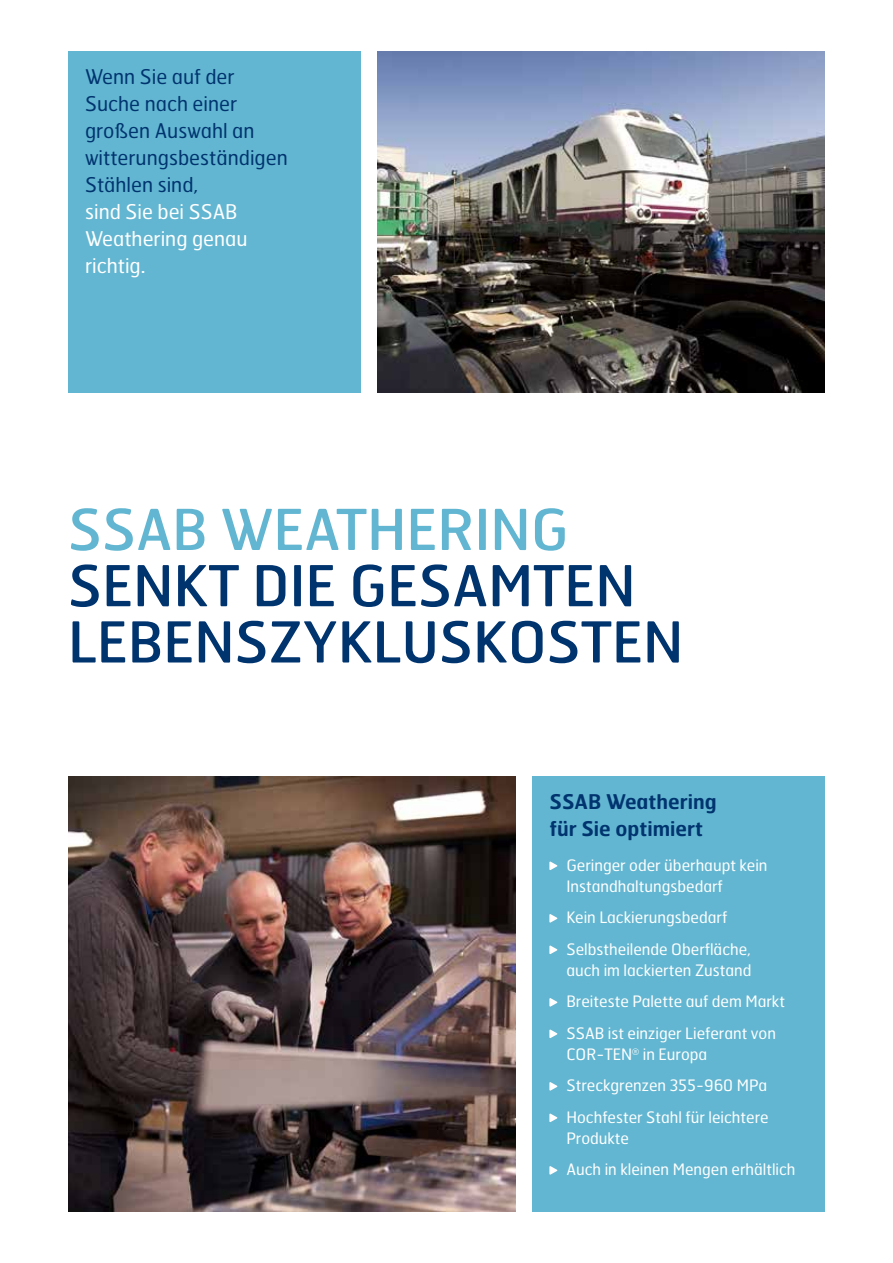
<style>
.page{position:relative;width:893px;height:1263px;background:#fff}
.page>*{position:absolute;margin:0;border:0;box-sizing:border-box;transform-origin:0 0}
.t1{font:56.25px/56.2px "Hermes FB";color:#00346f}
.t2{font:56.25px "Hermes FB";color:#63b6d1}
.t3{font:20.25px/27px "Hermes FB";color:#00346f}
.t4{font:20.25px/27px "Hermes FB";color:#fff}
.t5{font:600 20.25px/27px "Hermes FB";color:#00346f}
.t6{font:15.75px/31.5px "Hermes FB";color:#fff}
</style>
<div class="page">
<img style="left:378px;top:51px;width:447px;height:341px">
<div style="left:532px;top:777px;width:293px;height:435px;background:#63b6d1"></div>
<svg style="left:549px;top:861px;width:8px;height:9px"></svg>
<svg style="left:549px;top:914px;width:8px;height:9px"></svg>
<svg style="left:549px;top:945px;width:8px;height:9px"></svg>
<svg style="left:549px;top:998px;width:8px;height:9px"></svg>
<svg style="left:549px;top:1029px;width:8px;height:9px"></svg>
<svg style="left:549px;top:1082px;width:8px;height:9px"></svg>
<svg style="left:549px;top:1113px;width:8px;height:9px"></svg>
<svg style="left:549px;top:1166px;width:8px;height:9px"></svg>
<img style="left:68px;top:777px;width:447px;height:435px">
<div style="left:68px;top:51px;width:293px;height:341px;background:#63b6d1"></div>
<p class="t3" style="left:85px;top:62px;width:204px">Wenn Sie auf der<br>Suche nach einer großen Auswahl an witterungsbeständigen<br>Stählen sind,</p>
<p class="t4" style="left:85px;top:197px;width:164px">sind Sie bei SSAB<br>Weathering genau richtig.</p>
<h1 class="t2" style="left:68px;top:493px;width:502px">SSAB WEATHERING</h1>
<h1 class="t1" style="left:68px;top:556px;width:617px">SENKT DIE GESAMTEN<br>LEBENSZYKLUSKOSTEN</h1>
<p class="t5" style="left:549px;top:788px;width:169px">SSAB Weathering für Sie optimiert</p>
<p class="t6" style="left:566px;top:854px;width:203px;line-height:21px">Geringer oder überhaupt kein<br>Instandhaltungsbedarf</p>
<p class="t6" style="left:566px;top:901px;width:186px">Kein Lackierungsbedarf<br>Selbstheilende Oberfläche,</p>
<p class="t6" style="left:566px;top:954px;width:220px">auch im lackierten Zustand<br>Breiteste Palette auf dem Markt<br>SSAB ist einziger Lieferant von</p>
<p class="t6" style="left:566px;top:1038px;width:204px">COR-TEN<sup>®</sup> in Europa<br>Streckgrenzen 355-960 MPa<br>Hochfester Stahl für leichtere</p>
<p class="t6" style="left:566px;top:1122px;width:231px">Produkte<br>Auch in kleinen Mengen erhältlich</p>
</div>
